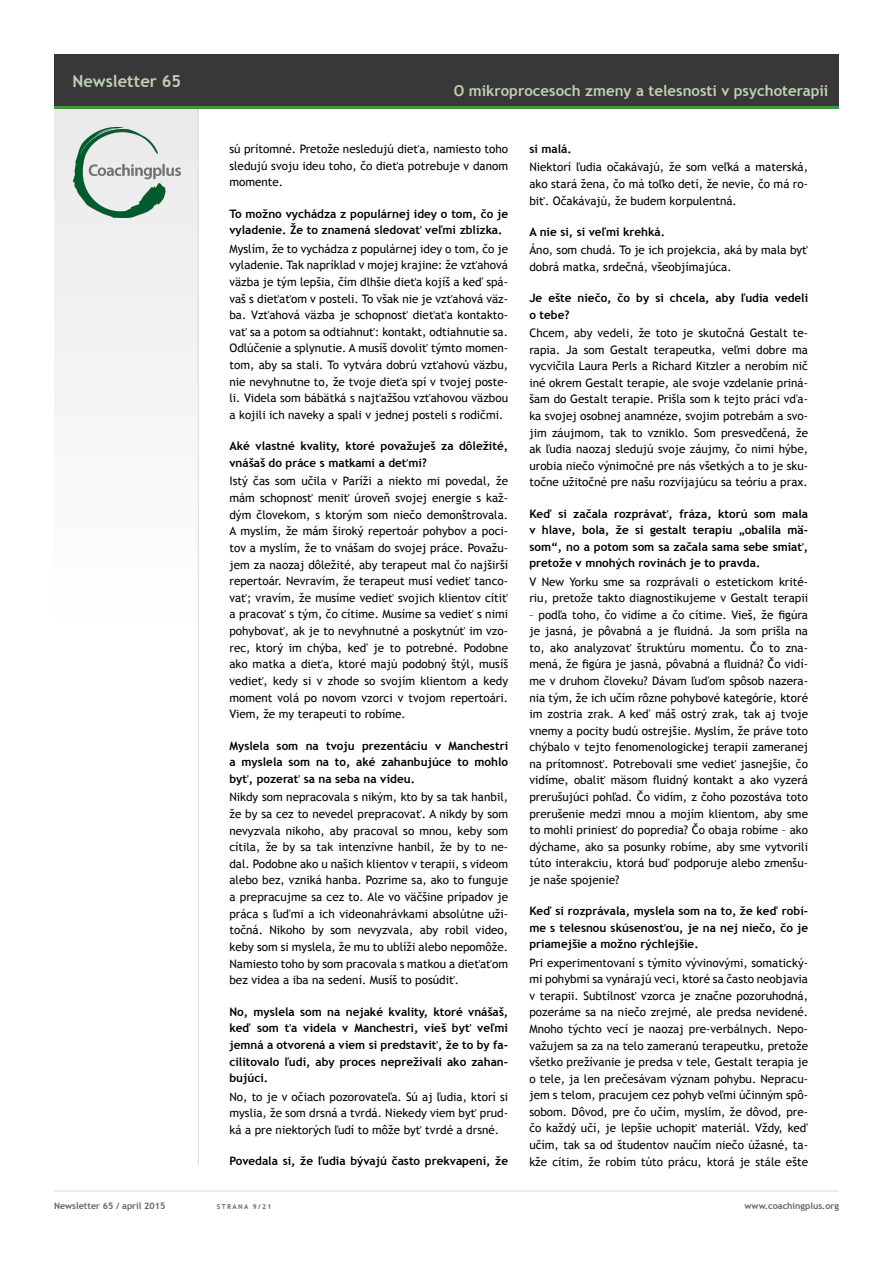
<style>
.page{position:relative;width:893px;height:1263px;background:#fff}
.page>*{position:absolute;margin:0;border:0;box-sizing:border-box;transform-origin:0 0}
.t1{font:700 16.5px "Trebuchet MS";color:#c0d2b0}
.t2{font:700 15px "Trebuchet MS";color:#c0d2b0}
.t3{font:11.7px/16.5px "Trebuchet MS";color:#000;text-align:justify}
.t4{font:700 11.7px/16.6px "Trebuchet MS";color:#000;text-align:justify}
.t5{font:700 9px "Trebuchet MS";color:#636362}
.t6{font:700 6.75px "Trebuchet MS";letter-spacing:.2em;color:#636362}
</style>
<div class="page">
<div style="left:54px;top:106px;width:145px;height:525px;background:#f5f5f5"></div>
<hr style="left:54px;top:1191px;width:785px;height:1px;background:#dadad9">
<hr style="left:198px;top:108px;width:1px;height:1057px;background:#dadad9">
<div style="left:54px;top:54px;width:785px;height:53px;background:#383838"></div>
<hr style="left:54px;top:106px;width:785px;height:3px;background:#449542">
<img style="left:74px;top:127px;width:106px;height:91px">
<h1 class="t1" style="left:72px;top:70px;width:110px">Newsletter 65</h1>
<p class="t2" style="left:454px;top:81px;width:376px">O mikroprocesoch zmeny a telesnosti v psychoterapii</p>
<p class="t3" style="left:229px;top:141px;width:280px">sú prítomné. Pretože nesledujú dieťa, namiesto toho sledujú svoju ideu toho, čo dieťa potrebuje v danom momente.</p>
<p class="t4" style="left:229px;top:205px;width:280px">To možno vychádza z populárnej idey o tom, čo je vyladenie. Že to znamená sledovať veľmi zblízka.</p>
<p class="t3" style="left:229px;top:240px;width:280px">Myslím, že to vychádza z populárnej idey o tom, čo je vyladenie. Tak napríklad v mojej krajine: že vzťahová väzba je tým lepšia, čím dlhšie dieťa kojíš a keď spá&shy;vaš s dieťaťom v posteli. To však nie je vzťahová väz&shy;ba. Vzťahová väzba je schopnosť dieťaťa kontakto&shy;vať sa a potom sa odtiahnuť: kontakt, odtiahnutie sa.<br>Odlúčenie a splynutie. A musíš dovoliť týmto momen&shy;tom, aby sa stali. To vytvára dobrú vzťahovú väzbu, nie nevyhnutne to, že tvoje dieťa spí v tvojej poste&shy;li. Videla som bábätká s najťažšou vzťahovou väzbou a kojili ich naveky a spali v jednej posteli s rodičmi.</p>
<p class="t4" style="left:229px;top:438px;width:280px">Aké vlastné kvality, ktoré považuješ za dôležité, vnášaš do práce s matkami a deťmi?</p>
<p class="t3" style="left:229px;top:473px;width:280px">Istý čas som učila v Paríži a niekto mi povedal, že mám schopnosť meniť úroveň svojej energie s kaž&shy;dým človekom, s ktorým som niečo demonštrovala.<br>A myslím, že mám široký repertoár pohybov a poci&shy;tov a myslím, že to vnášam do svojej práce. Považu&shy;jem za naozaj dôležité, aby terapeut mal čo najširší repertoár. Nevravím, že terapeut musí vedieť tanco&shy;vať; vravím, že musíme vedieť svojich klientov cítiť a pracovať s tým, čo cítime. Musíme sa vedieť s nimi pohybovať, ak je to nevyhnutné a poskytnúť im vzo&shy;rec, ktorý im chýba, keď je to potrebné. Podobne ako matka a dieťa, ktoré majú podobný štýl, musíš vedieť, kedy si v zhode so svojím klientom a kedy moment volá po novom vzorci v tvojom repertoári.<br>Viem, že my terapeuti to robíme.</p>
<p class="t4" style="left:229px;top:737px;width:280px">Myslela som na tvoju prezentáciu v Manchestri a myslela som na to, aké zahanbujúce to mohlo byť, pozerať sa na seba na videu.</p>
<p class="t3" style="left:229px;top:789px;width:280px">Nikdy som nepracovala s nikým, kto by sa tak hanbil, že by sa cez to nevedel prepracovať. A nikdy by som nevyzvala nikoho, aby pracoval so mnou, keby som cítila, že by sa tak intenzívne hanbil, že by to ne&shy;dal. Podobne ako u našich klientov v terapii, s videom alebo bez, vzniká hanba. Pozrime sa, ako to funguje a prepracujme sa cez to. Ale vo väčšine prípadov je práca s ľuďmi a ich videonahrávkami absolútne uži&shy;točná. Nikoho by som nevyzvala, aby robil video, keby som si myslela, že mu to ublíži alebo nepomôže.<br>Namiesto toho by som pracovala s matkou a dieťaťom bez videa a iba na sedení. Musíš to posúdiť.</p>
<p class="t4" style="left:229px;top:1003px;width:280px">No, myslela som na nejaké kvality, ktoré vnášaš, keď som ťa videla v Manchestri, vieš byť veľmi jemná a otvorená a viem si predstaviť, že to by fa&shy;cilitovalo ľudí, aby proces neprežívali ako zahan&shy;bujúci.</p>
<p class="t3" style="left:229px;top:1088px;width:280px">No, to je v očiach pozorovateľa. Sú aj ľudia, ktorí si myslia, že som drsná a tvrdá. Niekedy viem byť prud&shy;ká a pre niektorých ľudí to môže byť tvrdé a drsné.</p>
<p class="t4" style="left:229px;top:1153px;width:280px">Povedala si, že ľudia bývajú často prekvapení, že</p>
<p class="t4" style="left:529px;top:141px;width:44px">si malá.</p>
<p class="t3" style="left:529px;top:159px;width:280px">Niektorí ľudia očakávajú, že som veľká a materská, ako stará žena, čo má toľko detí, že nevie, čo má ro&shy;biť. Očakávajú, že budem korpulentná.</p>
<p class="t4" style="left:529px;top:223px;width:137px">A nie si, si veľmi krehká.</p>
<p class="t3" style="left:529px;top:242px;width:280px">Áno, som chudá. To je ich projekcia, aká by mala byť dobrá matka, srdečná, všeobjímajúca.</p>
<p class="t4" style="left:529px;top:290px;width:280px">Je ešte niečo, čo by si chcela, aby ľudia vedeli o tebe?</p>
<p class="t3" style="left:529px;top:325px;width:280px">Chcem, aby vedeli, že toto je skutočná Gestalt te&shy;rapia. Ja som Gestalt terapeutka, veľmi dobre ma vycvičila Laura Perls a Richard Kitzler a nerobím nič iné okrem Gestalt terapie, ale svoje vzdelanie priná&shy;šam do Gestalt terapie. Prišla som k tejto práci vďa&shy;ka svojej osobnej anamnéze, svojim potrebám a svo&shy;jim záujmom, tak to vzniklo. Som presvedčená, že ak ľudia naozaj sledujú svoje záujmy, čo nimi hýbe, urobia niečo výnimočné pre nás všetkých a to je sku&shy;točne užitočné pre našu rozvíjajúcu sa teóriu a prax.</p>
<p class="t4" style="left:529px;top:505px;width:280px">Keď si začala rozprávať, fráza, ktorú som mala v hlave, bola, že si gestalt terapiu „obalila mä&shy;som“, no a potom som sa začala sama sebe smiať, pretože v mnohých rovinách je to pravda.</p>
<p class="t3" style="left:529px;top:573px;width:280px">V New Yorku sme sa rozprávali o estetickom krité&shy;riu, pretože takto diagnostikujeme v Gestalt terapii</p>
<p class="t3" style="left:529px;top:606px;width:280px">– podľa toho, čo vidíme a čo cítime. Vieš, že figúra je jasná, je pôvabná a je fluidná. Ja som prišla na to, ako analyzovať štruktúru momentu. Čo to zna&shy;mená, že figúra je jasná, pôvabná a fluidná? Čo vidí&shy;me v druhom človeku? Dávam ľuďom spôsob nazera&shy;nia tým, že ich učím rôzne pohybové kategórie, ktoré im zostria zrak. A keď máš ostrý zrak, tak aj tvoje vnemy a pocity budú ostrejšie. Myslím, že práve toto chýbalo v tejto fenomenologickej terapii zameranej na prítomnosť. Potrebovali sme vedieť jasnejšie, čo vidíme, obaliť mäsom fluidný kontakt a ako vyzerá prerušujúci pohľad. Čo vidím, z čoho pozostáva toto prerušenie medzi mnou a mojím klientom, aby sme to mohli priniesť do popredia? Čo obaja robíme – ako dýchame, ako sa posunky robíme, aby sme vytvorili túto interakciu, ktorá buď podporuje alebo zmenšu&shy;je naše spojenie?</p>
<p class="t4" style="left:529px;top:903px;width:280px">Keď si rozprávala, myslela som na to, že keď robí&shy;me s telesnou skúsenosťou, je na nej niečo, čo je priamejšie a možno rýchlejšie.</p>
<p class="t3" style="left:529px;top:954px;width:280px">Pri experimentovaní s týmito vývinovými, somatický&shy;mi pohybmi sa vynárajú veci, ktoré sa často neobjavia v terapii. Subtílnosť vzorca je značne pozoruhodná, pozeráme sa na niečo zrejmé, ale predsa nevidené.<br>Mnoho týchto vecí je naozaj pre-verbálnych. Nepo&shy;važujem sa za na telo zameranú terapeutku, pretože všetko prežívanie je predsa v tele, Gestalt terapia je o tele, ja len prečesávam význam pohybu. Nepracu&shy;jem s telom, pracujem cez pohyb veľmi účinným spô&shy;sobom. Dôvod, pre čo učím, myslím, že dôvod, pre&shy;čo každý učí, je lepšie uchopiť materiál. Vždy, keď učím, tak sa od študentov naučím niečo úžasné, ta&shy;kže cítim, že robím túto prácu, ktorá je stále ešte</p>
<p class="t5" style="left:54px;top:1200px;width:113px">Newsletter 65 / apríl 2015</p>
<p class="t6" style="left:217px;top:1202px;width:56px">strana 9/21</p>
<p class="t5" style="left:745px;top:1200px;width:96px">www.coachingplus.org</p>
</div>
